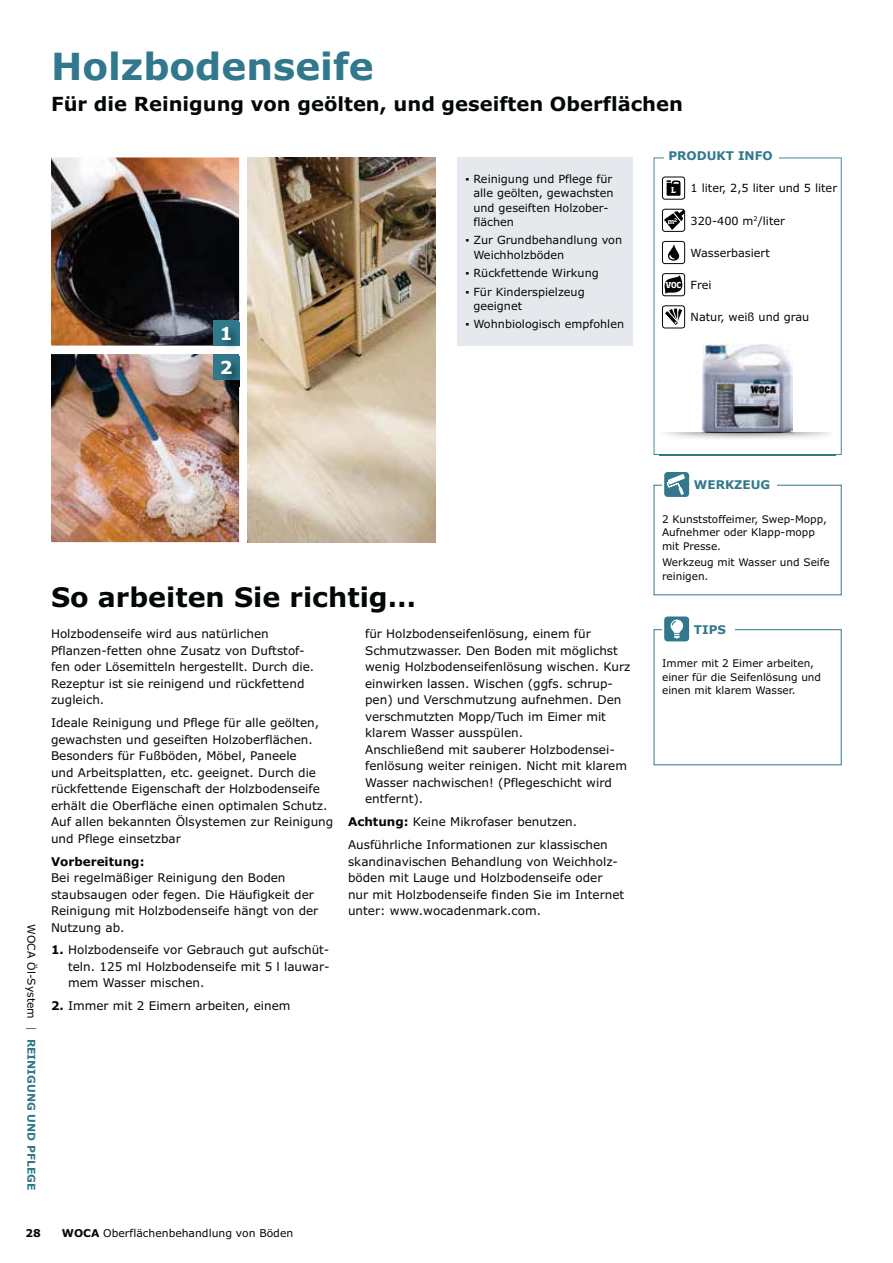
<style>
.page{position:relative;width:893px;height:1263px;background:#fff}
.page>*{position:absolute;margin:0;border:0;box-sizing:border-box;transform-origin:0 0}
.t1{font:700 37.5px "Verdana";color:#32788d}
.t2{font:700 27px "Verdana";color:#030806}
.t3{font:700 19.5px "Verdana";color:#030806}
.t4{font:700 18px/34px "Verdana";color:#fff}
.t5{font:12px/16.5px "Verdana";color:#030806}
.t6{font:700 12px "Verdana";color:#32788d}
.t7{font:700 12px "Verdana";color:#030806}
.t8{font:11.25px/14.2px "Verdana";color:#030806}
.t9{font:10.8px "Verdana";color:#030806}
.t10{font:700 10.8px "Verdana";color:#32788d}
.t11{font:700 10.8px "Verdana";color:#030806}
.t12{font:10.5px/13.5px "Verdana";color:#030806}
.t13{font:700 8.1px "Soho Std";color:#fff}
.t14{font:700 6.6px "Soho Std";color:#fff}
.s1{font-family:"Soho Std";font-weight:700;font-size:8.1px;color:#fff}
.s2{font-weight:400;color:#030806}
.s3{font-weight:400}
.s4{font-weight:700}
</style>
<div class="page">
<img style="left:248px;top:158px;width:188px;height:384px">
<img style="left:51px;top:158px;width:188px;height:188px">
<div style="left:214px;top:320px;width:25px;height:26px;background:#32788d"></div>
<img style="left:225px;top:323px;width:15px;height:26px">
<img style="left:224px;top:323px;width:15px;height:23px">
<img style="left:51px;top:354px;width:188px;height:188px">
<div style="left:214px;top:354px;width:25px;height:26px;background:#32788d"></div>
<img style="left:218px;top:357px;width:22px;height:29px">
<svg style="left:653px;top:158px;width:189px;height:297px"></svg>
<div style="left:664px;top:147px;width:115px;height:17px;background:#fff"></div>
<div style="left:662px;top:177px;width:23px;height:22px;background:#fff;border-radius:3px"></div>
<svg style="left:666px;top:180px;width:14px;height:16px"></svg>
<div style="left:662px;top:177px;width:23px;height:23px;border:1px solid #030806;border-radius:3px"></div>
<svg style="left:664px;top:211px;width:19px;height:19px"></svg>
<div style="left:662px;top:209px;width:23px;height:23px;border:1px solid #030806;border-radius:3px"></div>
<svg style="left:664px;top:307px;width:19px;height:19px"></svg>
<div style="left:662px;top:305px;width:23px;height:23px;border:1px solid #030806;border-radius:3px"></div>
<div style="left:662px;top:241px;width:23px;height:23px;background:#fff;border-radius:3px"></div>
<svg style="left:668px;top:244px;width:11px;height:17px"></svg>
<div style="left:662px;top:241px;width:23px;height:23px;border:1px solid #030806;border-radius:3px"></div>
<svg style="left:664px;top:275px;width:19px;height:19px"></svg>
<div style="left:662px;top:273px;width:23px;height:23px;border:1px solid #030806;border-radius:3px"></div>
<div style="left:457px;top:158px;width:175px;height:188px;background:#e5e9ed"></div>
<img style="left:702px;top:344px;width:91px;height:88px">
<img style="left:660px;top:432px;width:175px;height:23px">
<div style="left:653px;top:485px;width:189px;height:110px;border:1px solid #32788d"></div>
<div style="left:662px;top:476px;width:115px;height:17px;background:#fff"></div>
<div style="left:664px;top:472px;width:25px;height:25px;background:#32788d;border-radius:4px"></div>
<svg style="left:667px;top:474px;width:18px;height:21px"></svg>
<div style="left:653px;top:629px;width:189px;height:136px;border:1px solid #32788d"></div>
<div style="left:662px;top:621px;width:72px;height:17px;background:#fff"></div>
<div style="left:664px;top:617px;width:25px;height:24px;background:#32788d;border-radius:4px"></div>
<svg style="left:670px;top:620px;width:13px;height:19px"></svg>
<h1 class="t1" style="left:51px;top:51px;width:324px">Holzbodenseife</h1>
<h3 class="t3" style="left:51px;top:96px;width:633px">Für die Reinigung von geölten, und geseiften Oberflächen</h3>
<p class="t6" style="left:668px;top:151px;width:106px">PRODUKT INFO</p>
<p class="t13" style="left:671px;top:184px;width:6px">L</p>
<p class="t8" style="left:691px;top:182px;width:148px">1 liter, 2,5 liter und 5 liter</p>
<p class="t14" style="left:668px;top:217px;width:11px">m<sup>2</sup></p>
<p class="t8" style="left:691px;top:214px;width:96px">320-400 m<sup>2</sup>/liter</p>
<p class="t8" style="left:473px;top:173px;width:142px;text-indent:-8px">▪ Reinigung und Pflege für alle geölten, gewachsten und geseiften Holzober&shy;flächen</p>
<p class="t8" style="left:473px;top:234px;width:150px;text-indent:-8px">▪ Zur Grundbehandlung von<br>Weichholzböden</p>
<p class="t8" style="left:465px;top:267px;width:135px">▪ Rückfettende Wirkung</p>
<p class="t8" style="left:473px;top:285px;width:113px;text-indent:-8px">▪ Für Kinderspielzeug geeignet</p>
<p class="t8" style="left:465px;top:318px;width:160px">▪ Wohnbiologisch empfohlen</p>
<p class="t8" style="left:691px;top:247px;width:81px">Wasserbasiert</p>
<p class="t8" style="left:666px;top:279px;width:48px"><span class="s1">VOC</span> Frei</p>
<p class="t8" style="left:691px;top:311px;width:120px">Natur, weiß und grau</p>
<h3 class="t4" style="left:220px;top:318px;width:14px">1<br>2</h3>
<p class="t10" style="left:36px;top:924px;width:268px;rotate:90deg"><span class="s2">WOCA Öl-System</span> <span class="s3">|</span> REINIGUNG UND PFLEGE</p>
<h2 class="t2" style="left:51px;top:587px;width:367px">So arbeiten Sie richtig…</h2>
<p class="t5" style="left:51px;top:627px;width:265px">Holzbodenseife wird aus natürlichen Pflanzen-fetten ohne Zusatz von Duftstof&shy;fen oder Lösemitteln hergestellt. Durch die.<br>Rezeptur ist sie reinigend und rückfettend zugleich.</p>
<p class="t5" style="left:51px;top:716px;width:284px">Ideale Reinigung und Pflege für alle geölten, gewachsten und geseiften Holzoberflächen.<br>Besonders für Fußböden, Möbel, Paneele<br>und Arbeitsplatten, etc. geeignet. Durch die rückfettende Eigenschaft der Holzbodenseife erhält die Oberfläche einen optimalen Schutz.<br>Auf allen bekannten Ölsystemen zur Reinigung und Pflege einsetzbar</p>
<p class="t7" style="left:51px;top:856px;width:95px">Vorbereitung:</p>
<p class="t5" style="left:51px;top:871px;width:269px">Bei regelmäßiger Reinigung den Boden staubsaugen oder fegen. Die Häufigkeit der Reinigung mit Holzbodenseife hängt von der Nutzung ab.</p>
<p class="t5" style="left:68px;top:943px;width:263px;text-align:justify;text-indent:-17px"><span class="s4">1.</span> Holzbodenseife vor Gebrauch gut aufschüt&shy;teln. 125 ml Holzbodenseife mit 5 l lauwar&shy;mem Wasser mischen.</p>
<p class="t5" style="left:51px;top:999px;width:241px"><span class="s4">2.</span> Immer mit 2 Eimern arbeiten, einem</p>
<p class="t5" style="left:365px;top:627px;width:267px">für Holzbodenseifenlösung, einem für Schmutzwasser. Den Boden mit möglichst wenig Holzbodenseifenlösung wischen. Kurz einwirken lassen. Wischen (ggfs. schrup&shy;pen) und Verschmutzung aufnehmen. Den verschmutzten Mopp/Tuch im Eimer mit klarem Wasser ausspülen.<br>Anschließend mit sauberer Holzbodensei&shy;fenlösung weiter reinigen. Nicht mit klarem Wasser nachwischen! (Pflegeschicht wird entfernt).</p>
<p class="t5" style="left:348px;top:812px;width:261px;line-height:22.8px"><span class="s4">Achtung:</span> Keine Mikrofaser benutzen.<br>Ausführliche Informationen zur klassischen</p>
<p class="t5" style="left:348px;top:854px;width:278px">skandinavischen Behandlung von Weichholz&shy;böden mit Lauge und Holzbodenseife oder nur mit Holzbodenseife finden Sie im Internet unter: www.wocadenmark.com.</p>
<p class="t11" style="left:26px;top:1229px;width:17px">28</p>
<p class="t9" style="left:62px;top:1229px;width:233px"><span class="s4">WOCA</span> Oberflächenbehandlung von Böden</p>
<p class="t6" style="left:694px;top:480px;width:78px">WERKZEUG</p>
<p class="t12" style="left:662px;top:513px;width:166px">2 Kunststoffeimer, Swep-Mopp,<br>Aufnehmer oder Klapp-mopp mit Presse.</p>
<p class="t12" style="left:662px;top:557px;width:169px">Werkzeug mit Wasser und Seife reinigen.</p>
<p class="t6" style="left:694px;top:625px;width:34px">TIPS</p>
<p class="t12" style="left:662px;top:657px;width:161px">Immer mit 2 Eimer arbeiten, einer für die Seifenlösung und einen mit klarem Wasser.</p>
</div>
